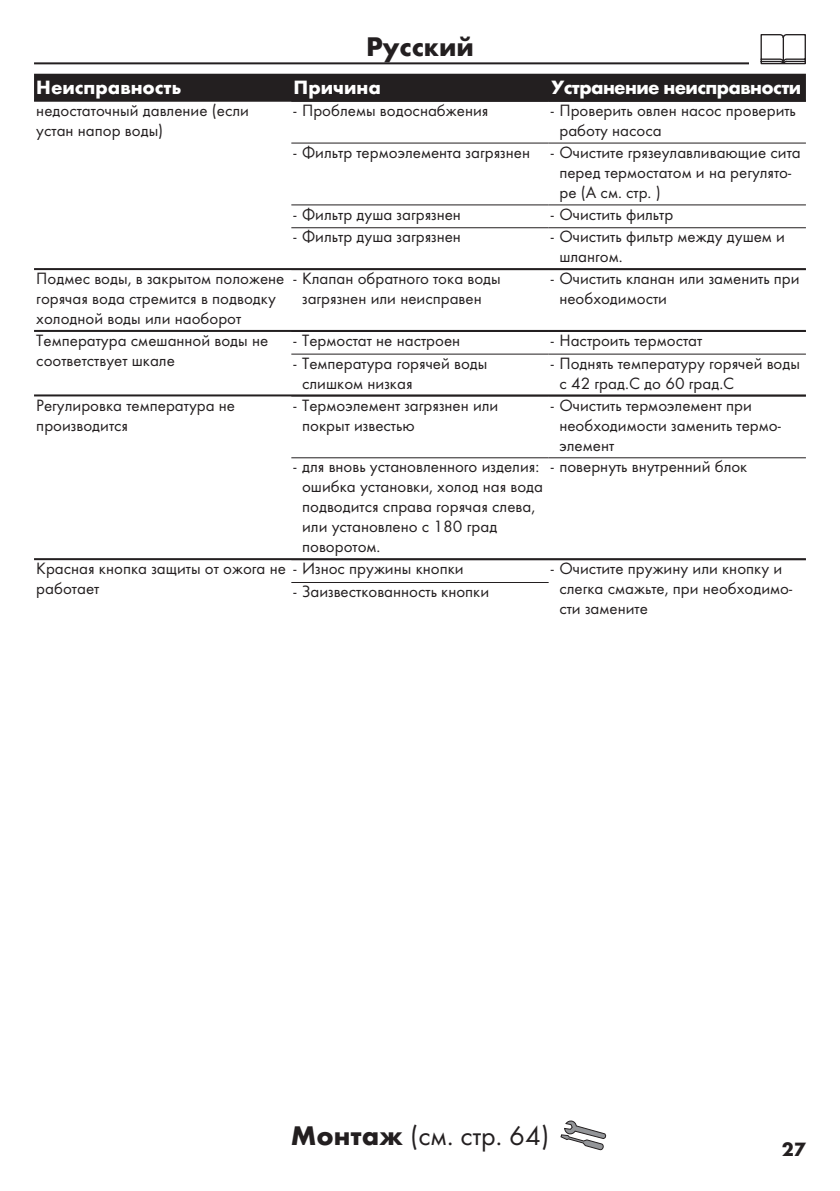
<style>
.page{position:relative;width:840px;height:1191px;background:#fff}
.page>*{position:absolute;margin:0;border:0;box-sizing:border-box;transform-origin:0 0}
.t1{font:28px "Futura TOT Boo";color:#231f20}
.t2{font:700 28px "Futura TOT";color:#231f20}
.t3{font:700 20px "Futura TOT";letter-spacing:-.03em;color:#fff}
.t4{font:700 20px "Futura TOT";color:#fff}
.t5{font:700 20px "Futura TOT";color:#231f20}
.t6{font:17px/20px "Futura TOT Boo";color:#231f20}
.s1{font-family:"Futura TOT";font-weight:700}
</style>
<div class="page">
<hr style="left:34px;top:62px;width:771px;height:2px;background:#231f20">
<div style="left:748px;top:34px;width:68px;height:34px;background:#fff"></div>
<svg style="left:760px;top:34px;width:45px;height:30px"></svg>
<svg style="left:560px;top:1120px;width:45px;height:30px"></svg>
<div style="left:34px;top:74px;width:771px;height:26px;background:#231f20"></div>
<hr style="left:34px;top:100px;width:771px;height:2px;background:#231f20">
<hr style="left:291px;top:143px;width:257px;height:1px;background:#231f20">
<hr style="left:548px;top:143px;width:257px;height:1px;background:#231f20">
<hr style="left:291px;top:204px;width:257px;height:1px;background:#231f20">
<hr style="left:291px;top:227px;width:257px;height:1px;background:#231f20">
<hr style="left:548px;top:204px;width:257px;height:1px;background:#231f20">
<hr style="left:548px;top:227px;width:257px;height:1px;background:#231f20">
<hr style="left:34px;top:268px;width:771px;height:2px;background:#231f20">
<hr style="left:34px;top:330px;width:771px;height:2px;background:#231f20">
<hr style="left:291px;top:353px;width:257px;height:1px;background:#231f20">
<hr style="left:548px;top:353px;width:257px;height:1px;background:#231f20">
<hr style="left:34px;top:394px;width:771px;height:2px;background:#231f20">
<hr style="left:291px;top:457px;width:257px;height:1px;background:#231f20">
<hr style="left:548px;top:457px;width:257px;height:1px;background:#231f20">
<hr style="left:34px;top:558px;width:771px;height:2px;background:#231f20">
<hr style="left:291px;top:582px;width:257px;height:1px;background:#231f20">
<h1 class="t2" style="left:366px;top:29px;width:109px">Русский</h1>
<p class="t4" style="left:36px;top:75px;width:146px">Неисправность</p>
<p class="t4" style="left:293px;top:75px;width:89px">Причина</p>
<p class="t3" style="left:550px;top:75px;width:252px">Устранение неисправности</p>
<p class="t6" style="left:36px;top:100px;width:214px">недостаточный давление (если устан напор воды)</p>
<p class="t6" style="left:293px;top:100px;width:196px">- Проблемы водоснабжения</p>
<p class="t6" style="left:559px;top:100px;width:238px;text-indent:-8px">- Проверить овлен насос проверить работу насоса</p>
<p class="t6" style="left:559px;top:142px;width:243px;text-indent:-266px">- Фильтр термоэлемента загрязнен - Очистите грязеулавливающие сита перед термостатом и на регулято&shy;ре (A см. стр. )</p>
<p class="t6" style="left:293px;top:204px;width:169px">- Фильтр душа загрязнен</p>
<p class="t6" style="left:293px;top:227px;width:169px">- Фильтр душа загрязнен</p>
<p class="t6" style="left:550px;top:204px;width:124px">- Очистить фильтр</p>
<p class="t6" style="left:559px;top:227px;width:227px;text-indent:-8px">- Очистить фильтр между душем и шлангом.</p>
<p class="t6" style="left:36px;top:268px;width:249px">Подмес воды, в закрытом положене горячая вода стремится в подводку холодной воды или наоборот</p>
<p class="t6" style="left:302px;top:268px;width:200px;text-indent:-8px">- Клапан обратного тока воды загрязнен или неисправен</p>
<p class="t6" style="left:559px;top:268px;width:241px;text-indent:-8px">- Очистить кланан или заменить при необходимости</p>
<p class="t6" style="left:36px;top:330px;width:233px">Температура смешанной воды не соответствует шкале</p>
<p class="t6" style="left:293px;top:330px;width:168px">- Термостат не настроен</p>
<p class="t6" style="left:550px;top:330px;width:153px">- Настроить термостат</p>
<p class="t6" style="left:302px;top:353px;width:187px;text-indent:-8px">- Температура горячей воды слишком низкая</p>
<p class="t6" style="left:559px;top:353px;width:242px;text-indent:-8px">- Поднять температуру горячей воды с 42 град.С до 60 град.С</p>
<p class="t6" style="left:36px;top:395px;width:200px">Регулировка температура не производится</p>
<p class="t6" style="left:302px;top:395px;width:198px;text-indent:-8px">- Термоэлемент загрязнен или покрыт известью</p>
<p class="t6" style="left:559px;top:395px;width:223px;text-indent:-8px">- Очистить термоэлемент при необходимости заменить термо&shy;элемент</p>
<p class="t6" style="left:302px;top:457px;width:242px;text-indent:-8px">- для вновь установленного изделия: ошибка установки, холод ная вода подводится справа горячая слева, или установлено с 180 град поворотом.</p>
<p class="t6" style="left:550px;top:457px;width:198px">- повернуть внутренний блок</p>
<p class="t6" style="left:36px;top:558px;width:428px">Красная кнопка защиты от ожога не - Износ пружины кнопки работает</p>
<p class="t6" style="left:559px;top:558px;width:234px;text-indent:-8px">- Очистите пружину или кнопку и слегка смажьте, при необходимо&shy;сти замените</p>
<p class="t6" style="left:293px;top:581px;width:197px">- Заизвесткованность кнопки</p>
<h1 class="t1" style="left:290px;top:1119px;width:260px"><span class="s1">Монтаж</span> (см. стр. 64)</h1>
<p class="t5" style="left:781px;top:1136px;width:25px">27</p>
</div>
